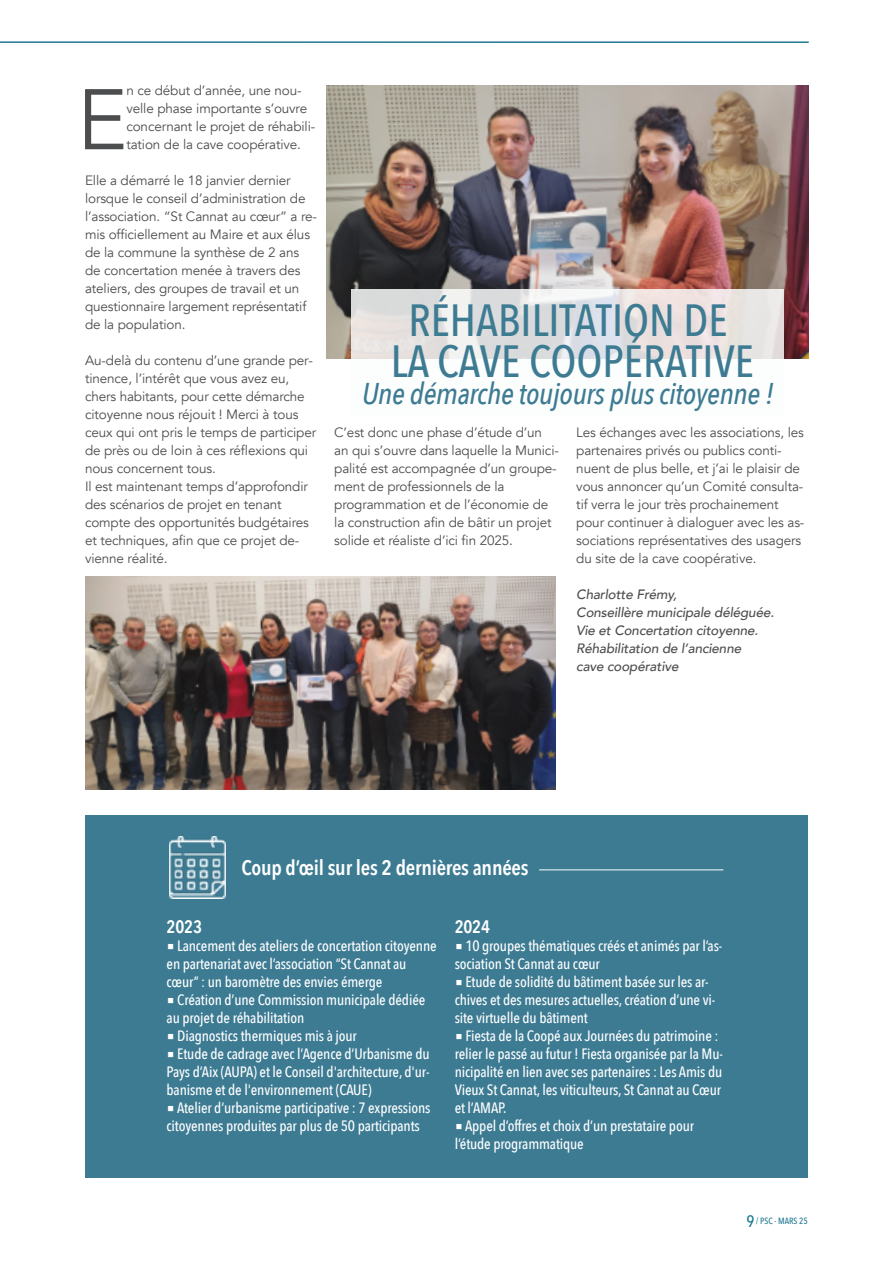
<style>
.page{position:relative;width:893px;height:1263px;background:#fff}
.page>*{position:absolute;margin:0;border:0;box-sizing:border-box;transform-origin:0 0}
.t1{font:84.9px "Avenir";color:#4c4d4e}
.t2{font:500 45px/41.2px "Avenir Next Condensed";color:#3d7b93;text-align:center}
.t3{font:italic 500 30px "Avenir Next Condensed";letter-spacing:-.015em;color:#3d7b93}
.t4{font:600 21px "Avenir Next Condensed";letter-spacing:-.01em;color:#fff}
.t5{font:600 18px "Avenir Next Condensed";letter-spacing:-.01em;color:#fff}
.t6{font:500 15px/18px "Avenir Next Condensed";letter-spacing:-.01em;color:#fff}
.t7{font:13.5px/18px "Avenir";letter-spacing:-.01em;color:#4c4d4e}
.t8{font:italic 500 13.5px/18px "Avenir";letter-spacing:-.01em;color:#4c4d4e}
.t9{font:500 9px "Avenir Next Condensed";color:#1f7793}
.s1{font-family:"Lucida Grande";font-weight:400}
.s2{font-size:16.5px}
</style>
<div class="page">
<hr style="left:0;top:41px;width:808px;height:2px;background:#1e7793">
<div style="left:85px;top:815px;width:723px;height:363px;background:#3d7b93"></div>
<img style="left:170px;top:837px;width:55px;height:61px">
<img style="left:85px;top:577px;width:471px;height:212px">
<img style="left:326px;top:85px;width:483px;height:273px">
<div style="left:351px;top:289px;width:432px;height:128px;background:#fcfdfd;opacity:.85"></div>
<hr style="left:540px;top:869px;width:183px;height:1px;background:#fff">
<h1 class="t1" style="left:77px;top:64px;width:52px">E</h1>
<p class="t7" style="left:126px;top:82px;width:190px">n ce début d’année, une nou&shy;velle phase importante s’ouvre concernant le projet de réhabili&shy;tation de la cave coopérative.</p>
<p class="t7" style="left:85px;top:172px;width:233px">Elle a démarré le 18 janvier dernier lorsque le conseil d’administration de l’association. “St Cannat au cœur” a re&shy;mis officiellement au Maire et aux élus de la commune la synthèse de 2 ans de concertation menée à travers des ateliers, des groupes de travail et un questionnaire largement représentatif de la population.</p>
<p class="t7" style="left:85px;top:352px;width:233px">Au-delà du contenu d’une grande per&shy;tinence, l’intérêt que vous avez eu, chers habitants, pour cette démarche citoyenne nous réjouit ! Merci à tous ceux qui ont pris le temps de participer de près ou de loin à ces réflexions qui nous concernent tous.<br>Il est maintenant temps d’approfondir des scénarios de projet en tenant compte des opportunités budgétaires et techniques, afin que ce projet de&shy;vienne réalité.</p>
<h2 class="t2" style="left:391px;top:301px;width:365px">RÉHABILITATION DE<br>LA CAVE COOPÉRATIVE</h2>
<h3 class="t3" style="left:362px;top:374px;width:413px">Une démarche toujours plus citoyenne !</h3>
<p class="t7" style="left:334px;top:424px;width:226px">C’est donc une phase d’étude d’un an qui s’ouvre dans laquelle la Munici&shy;palité est accompagnée d’un groupe&shy;ment de professionnels de la programmation et de l’économie de la construction afin de bâtir un projet solide et réaliste d’ici fin 2025.</p>
<p class="t7" style="left:576px;top:424px;width:230px">Les échanges avec les associations, les partenaires privés ou publics conti&shy;nuent de plus belle, et j’ai le plaisir de vous annoncer qu’un Comité consulta&shy;tif verra le jour très prochainement pour continuer à dialoguer avec les as&shy;sociations représentatives des usagers du site de la cave coopérative.</p>
<p class="t8" style="left:576px;top:586px;width:199px">Charlotte Frémy,<br>Conseillère municipale déléguée.<br>Vie et Concertation citoyenne.<br>Réhabilitation de l’ancienne<br>cave coopérative</p>
<h3 class="t4" style="left:242px;top:854px;width:289px">Coup d’œil sur les 2 dernières années</h3>
<h3 class="t5" style="left:167px;top:915px;width:37px">2023</h3>
<p class="t6" style="left:167px;top:938px;width:272px"><span class="s1">■</span> Lancement des ateliers de concertation citoyenne en partenariat avec l’association “St Cannat au cœur” : un baromètre des envies émerge</p>
<p class="t6" style="left:167px;top:992px;width:260px"><span class="s1">■</span> Création d’une Commission municipale dédiée au projet de réhabilitation</p>
<p class="t6" style="left:167px;top:1028px;width:192px"><span class="s1">■</span> Diagnostics thermiques mis à jour</p>
<p class="t6" style="left:167px;top:1046px;width:265px;text-align:justify"><span class="s1">■</span> Etude de cadrage avec l’Agence d’Urbanisme du Pays d’Aix (AUPA) et le Conseil d'architecture, d'ur&shy;banisme et de l'environnement (CAUE)</p>
<p class="t6" style="left:167px;top:1100px;width:265px"><span class="s1">■</span> Atelier d’urbanisme participative : 7 expressions citoyennes produites par plus de 50 participants</p>
<h3 class="t5" style="left:455px;top:915px;width:37px">2024</h3>
<p class="t6" style="left:455px;top:938px;width:269px"><span class="s1">■</span> 10 groupes thématiques créés et animés par l’as&shy;sociation St Cannat au cœur</p>
<p class="t6" style="left:455px;top:974px;width:262px"><span class="s1">■</span> Etude de solidité du bâtiment basée sur les ar&shy;chives et des mesures actuelles, création d’une vi&shy;site virtuelle du bâtiment</p>
<p class="t6" style="left:455px;top:1028px;width:270px"><span class="s1">■</span> Fiesta de la Coopé aux Journées du patrimoine : relier le passé au futur ! Fiesta organisée par la Mu&shy;nicipalité en lien avec ses partenaires : Les Amis du Vieux St Cannat, les viticulteurs, St Cannat au Cœur et l’AMAP.</p>
<p class="t6" style="left:455px;top:1118px;width:241px"><span class="s1">■</span> Appel d’offres et choix d’un prestataire pour l’étude programmatique</p>
<p class="t9" style="left:746px;top:1215px;width:63px"><span class="s2">9</span> / PSC - MARS 25</p>
</div>
